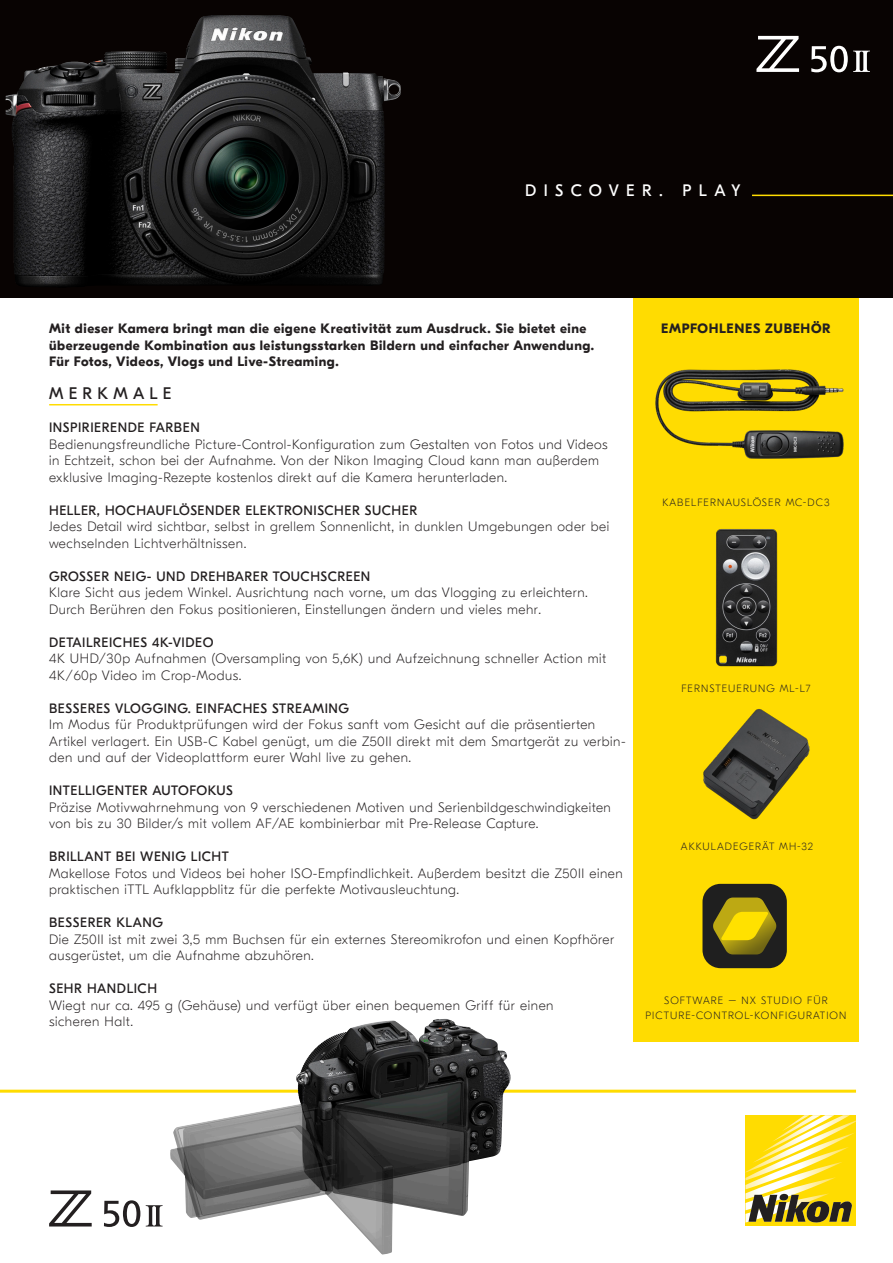
<style>
.page{position:relative;width:893px;height:1263px;background:#fff}
.page>*{position:absolute;margin:0;border:0;box-sizing:border-box;transform-origin:0 0}
.t1{font:16.65px "GT Eesti Pro Display";letter-spacing:.31em;color:#231f20}
.t2{font:16.5px "GT Eesti Pro Display";letter-spacing:.45em;color:#fff}
.t3{font:100 13.5px/16.5px "GT Eesti Pro Display";letter-spacing:.04em;color:#231f20}
.t4{font:13.5px "GT Eesti Pro Display";letter-spacing:.04em;color:#231f20}
.t5{font:700 13.5px/16.5px "GT Eesti Pro Display";letter-spacing:.04em;color:#231f20}
.t6{font:100 10.5px "GT Eesti Pro Display";letter-spacing:.1em;color:#231f20}
.t7{font:9.6px "Shin Go Pro";color:#332d2b}
</style>
<div class="page">
<div style="left:634px;top:298px;width:225px;height:744px;background:#ffdc01"></div>
<div style="left:0;top:0;width:893px;height:298px;background:#080302"></div>
<div style="left:745px;top:1115px;width:111px;height:111px;background:#ffdc01"></div>
<svg style="left:745px;top:1115px;width:111px;height:108px"></svg>
<hr style="left:0;top:1090px;width:856px;height:3px;background:#ffdc01">
<img style="left:6px;top:15px;width:395px;height:271px">
<svg style="left:49px;top:1190px;width:43px;height:36px"></svg>
<svg style="left:104px;top:1200px;width:36px;height:27px"></svg>
<svg style="left:146px;top:1205px;width:17px;height:21px"></svg>
<svg style="left:756px;top:36px;width:43px;height:36px"></svg>
<svg style="left:811px;top:46px;width:59px;height:26px"></svg>
<img style="left:170px;top:1019px;width:269px;height:235px">
<hr style="left:49px;top:404px;width:109px;height:1px;background:#ffdc01">
<hr style="left:752px;top:195px;width:141px;height:1px;background:#ffdc01">
<img style="left:715px;top:529px;width:63px;height:138px">
<img style="left:655px;top:369px;width:189px;height:90px">
<img style="left:703px;top:709px;width:107px;height:111px">
<div style="left:702px;top:884px;width:85px;height:84px;background:#1f1f1f;border-radius:18px"></div>
<svg style="left:713px;top:897px;width:64px;height:57px"></svg>
<p class="t2" style="left:525px;top:181px;width:217px">DISCOVER. PLAY</p>
<p class="t5" style="left:49px;top:321px;width:547px">Mit dieser Kamera bringt man die eigene Kreativität zum Ausdruck. Sie bietet eine überzeugende Kombination aus leistungsstarken Bildern und einfacher Anwendung.<br>Für Fotos, Videos, Vlogs und Live-Streaming.</p>
<p class="t1" style="left:49px;top:385px;width:124px">MERKMALE</p>
<p class="t4" style="left:49px;top:420px;width:152px">INSPIRIERENDE FARBEN</p>
<p class="t3" style="left:49px;top:436px;width:560px">Bedienungsfreundliche Picture-Control-Konfiguration zum Gestalten von Fotos und Videos in Echtzeit, schon bei der Aufnahme. Von der Nikon Imaging Cloud kann man außerdem exklusive Imaging-Rezepte kostenlos direkt auf die Kamera herunterladen.</p>
<p class="t4" style="left:49px;top:503px;width:370px">HELLER, HOCHAUFLÖSENDER ELEKTRONISCHER SUCHER</p>
<p class="t3" style="left:49px;top:519px;width:562px">Jedes Detail wird sichtbar, selbst in grellem Sonnenlicht, in dunklen Umgebungen oder bei wechselnden Lichtverhältnissen.</p>
<p class="t4" style="left:49px;top:569px;width:323px">GROSSER NEIG- UND DREHBARER TOUCHSCREEN</p>
<p class="t3" style="left:49px;top:585px;width:540px">Klare Sicht aus jedem Winkel. Ausrichtung nach vorne, um das Vlogging zu erleichtern.<br>Durch Berühren den Fokus positionieren, Einstellungen ändern und vieles mehr.</p>
<p class="t4" style="left:49px;top:635px;width:166px">DETAILREICHES 4K-VIDEO</p>
<p class="t3" style="left:49px;top:651px;width:559px">4K UHD/30p Aufnahmen (Oversampling von 5,6K) und Aufzeichnung schneller Action mit<br>4K/60p Video im Crop-Modus.</p>
<p class="t4" style="left:49px;top:701px;width:302px">BESSERES VLOGGING. EINFACHES STREAMING</p>
<p class="t3" style="left:49px;top:717px;width:578px">Im Modus für Produktprüfungen wird der Fokus sanft vom Gesicht auf die präsentierten<br>Artikel verlagert. Ein USB-C Kabel genügt, um die Z50II direkt mit dem Smartgerät zu verbin&shy;den und auf der Videoplattform eurer Wahl live zu gehen.</p>
<p class="t4" style="left:49px;top:783px;width:185px">INTELLIGENTER AUTOFOKUS</p>
<p class="t3" style="left:49px;top:799px;width:563px">Präzise Motivwahrnehmung von 9 verschiedenen Motiven und Serienbildgeschwindigkeiten von bis zu 30 Bilder/s mit vollem AF/AE kombinierbar mit Pre-Release Capture.</p>
<p class="t4" style="left:49px;top:849px;width:181px">BRILLANT BEI WENIG LICHT</p>
<p class="t3" style="left:49px;top:865px;width:575px">Makellose Fotos und Videos bei hoher ISO-Empfindlichkeit. Außerdem besitzt die Z50II einen praktischen iTTL Aufklappblitz für die perfekte Motivausleuchtung.</p>
<p class="t4" style="left:49px;top:915px;width:115px">BESSERER KLANG</p>
<p class="t3" style="left:49px;top:931px;width:567px">Die Z50II ist mit zwei 3,5 mm Buchsen für ein externes Stereomikrofon und einen Kopfhörer ausgerüstet, um die Aufnahme abzuhören.</p>
<p class="t4" style="left:49px;top:981px;width:109px">SEHR HANDLICH</p>
<p class="t3" style="left:49px;top:997px;width:506px">Wiegt nur ca. 495 g (Gehäuse) und verfügt über einen bequemen Griff für einen sicheren Halt.</p>
<p class="t5" style="left:661px;top:321px;width:171px">EMPFOHLENES ZUBEHÖR</p>
<p class="t6" style="left:662px;top:496px;width:169px">KABELFERNAUSLÖSER MC-DC3</p>
<p class="t7" style="left:678px;top:677px;width:144px">U1840 Icon-logotype combo</p>
<p class="t6" style="left:681px;top:682px;width:131px">FERNSTEUERUNG ML-L7</p>
<p class="t6" style="left:681px;top:840px;width:134px">AKKULADEGERÄT MH-32</p>
<p class="t6" style="left:664px;top:994px;width:165px">SOFTWARE – NX STUDIO FÜR</p>
<p class="t6" style="left:645px;top:1009px;width:202px">PICTURE-CONTROL-KONFIGURATION</p>
</div>
